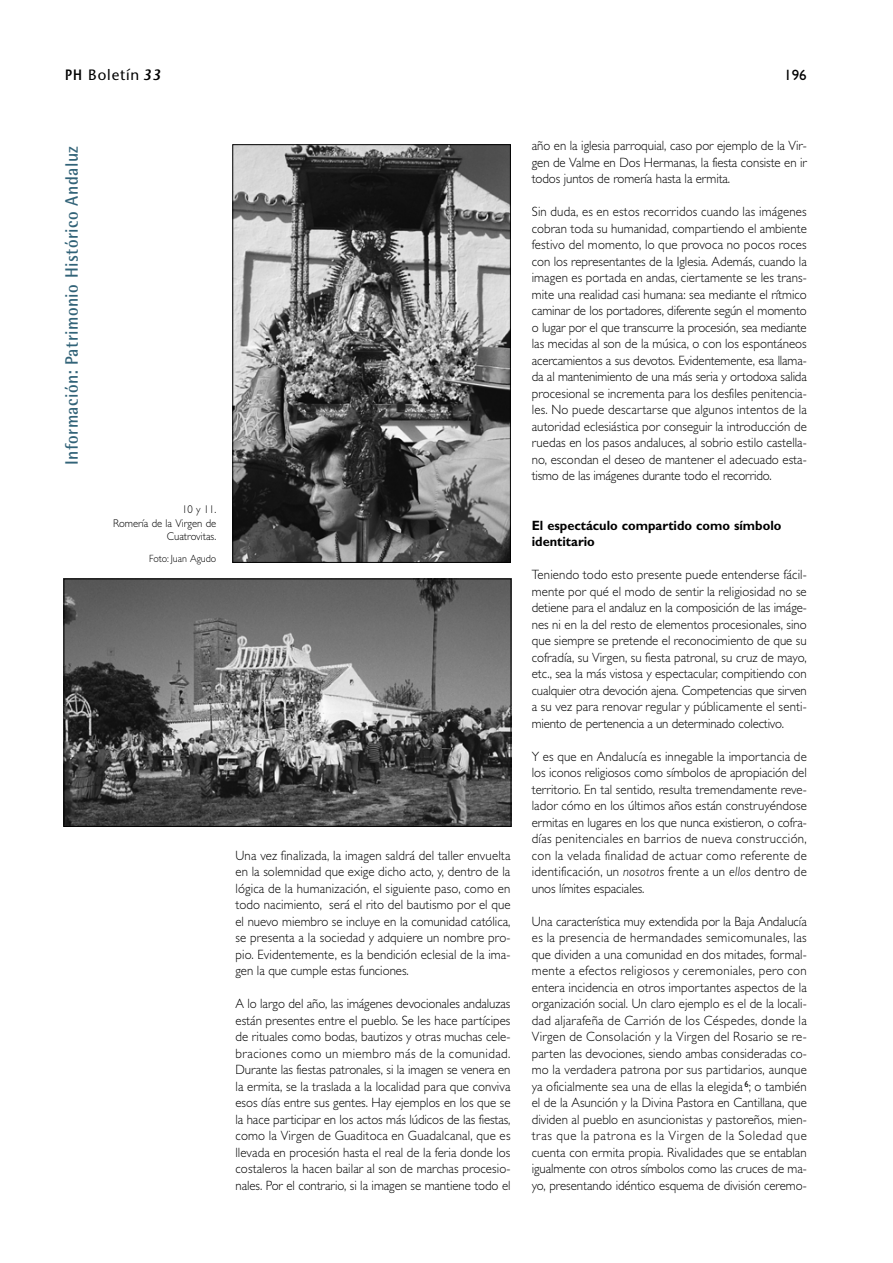
<style>
.page{position:relative;width:893px;height:1263px;background:#fff}
.page>*{position:absolute;margin:0;border:0;box-sizing:border-box;transform-origin:0 0}
.t1{font:700 18px "Rotis Semi Sans";letter-spacing:.025em;color:#326378;scale:.95 1}
.t2{font:15px "Stone Sans";letter-spacing:.055em;color:#000}
.t3{font:15px "Gill Sans";color:#000}
.t4{font:300 13.5px/16.5px "Gill Sans";letter-spacing:-.005em;color:#000;text-align:justify;scale:.95 1}
.t5{font:700 13.5px/16.5px "Gill Sans";color:#000;scale:.95 1}
.t6{font:300 11.25px/13.5px "Gill Sans";color:#000;text-align:right;scale:.95 1}
.t7{font:300 10.5px "Gill Sans";color:#000;scale:.95 1}
.s1{font-weight:600}
.s2{font-weight:600;font-style:italic}
.s3{font-style:italic}
</style>
<div class="page">
<img style="left:66px;top:581px;width:443px;height:244px">
<div style="left:64px;top:579px;width:447px;height:248px;border:1px solid #000"></div>
<img style="left:235px;top:147px;width:273px;height:414px">
<div style="left:233px;top:145px;width:277px;height:418px;border:1px solid #000"></div>
<p class="t2" style="left:65px;top:69px;width:97px"><span class="s1">PH</span> Boletín <span class="s2">33</span></p>
<p class="t3" style="left:784px;top:69px;width:24px">196</p>
<h1 class="t1" style="left:65px;top:465px;width:337px;rotate:-90deg">Información: Patrimonio Histórico Andaluz</h1>
<p class="t6" style="left:113px;top:504px;width:110px">10 y 11.<br>Romería de la Virgen de<br>Cuatrovitas.</p>
<p class="t7" style="left:149px;top:555px;width:72px">Foto: Juan Agudo</p>
<p class="t4" style="left:235px;top:848px;width:291px">Una vez finalizada, la imagen saldrá del taller envuelta en la solemnidad que exige dicho acto, y, dentro de la lógica de la humanización, el siguiente paso, como en todo nacimiento, será el rito del bautismo por el que el nuevo miembro se incluye en la comunidad católica, se presenta a la sociedad y adquiere un nombre pro&shy;pio. Evidentemente, es la bendición eclesial de la ima&shy;gen la que cumple estas funciones.</p>
<p class="t4" style="left:235px;top:997px;width:291px">A lo largo del año, las imágenes devocionales andaluzas están presentes entre el pueblo. Se les hace partícipes de rituales como bodas, bautizos y otras muchas cele&shy;braciones como un miembro más de la comunidad.<br>Durante las fiestas patronales, si la imagen se venera en la ermita, se la traslada a la localidad para que conviva esos días entre sus gentes. Hay ejemplos en los que se la hace participar en los actos más lúdicos de las fiestas, como la Virgen de Guaditoca en Guadalcanal, que es llevada en procesión hasta el real de la feria donde los costaleros la hacen bailar al son de marchas procesio&shy;nales. Por el contrario, si la imagen se mantiene todo el</p>
<p class="t4" style="left:531px;top:139px;width:291px">año en la iglesia parroquial, caso por ejemplo de la Vir&shy;gen de Valme en Dos Hermanas, la fiesta consiste en ir todos juntos de romería hasta la ermita.</p>
<p class="t4" style="left:531px;top:205px;width:291px">Sin duda, es en estos recorridos cuando las imágenes cobran toda su humanidad, compartiendo el ambiente festivo del momento, lo que provoca no pocos roces con los representantes de la Iglesia. Además, cuando la imagen es portada en andas, ciertamente se les trans&shy;mite una realidad casi humana: sea mediante el rítmico caminar de los portadores, diferente según el momento o lugar por el que transcurre la procesión, sea mediante las mecidas al son de la música, o con los espontáneos acercamientos a sus devotos. Evidentemente, esa llama&shy;da al mantenimiento de una más seria y ortodoxa salida procesional se incrementa para los desfiles penitencia&shy;les. No puede descartarse que algunos intentos de la autoridad eclesiástica por conseguir la introducción de ruedas en los pasos andaluces, al sobrio estilo castella&shy;no, escondan el deseo de mantener el adecuado esta&shy;tismo de las imágenes durante todo el recorrido.</p>
<p class="t5" style="left:531px;top:518px;width:264px">El espectáculo compartido como símbolo identitario</p>
<p class="t4" style="left:531px;top:568px;width:291px">Teniendo todo esto presente puede entenderse fácil&shy;mente por qué el modo de sentir la religiosidad no se detiene para el andaluz en la composición de las imáge&shy;nes ni en la del resto de elementos procesionales, sino que siempre se pretende el reconocimiento de que su cofradía, su Virgen, su fiesta patronal, su cruz de mayo, etc., sea la más vistosa y espectacular, compitiendo con cualquier otra devoción ajena. Competencias que sirven a su vez para renovar regular y públicamente el senti&shy;miento de pertenencia a un determinado colectivo.</p>
<p class="t4" style="left:531px;top:749px;width:291px">Y es que en Andalucía es innegable la importancia de los iconos religiosos como símbolos de apropiación del territorio. En tal sentido, resulta tremendamente reve&shy;lador cómo en los últimos años están construyéndose ermitas en lugares en los que nunca existieron, o cofra&shy;días penitenciales en barrios de nueva construcción, con la velada finalidad de actuar como referente de identificación, un <span class="s3">nosotros</span> frente a un <span class="s3">ellos</span> dentro de unos límites espaciales.</p>
<p class="t4" style="left:531px;top:914px;width:291px">Una característica muy extendida por la Baja Andalucía es la presencia de hermandades semicomunales, las que dividen a una comunidad en dos mitades, formal&shy;mente a efectos religiosos y ceremoniales, pero con entera incidencia en otros importantes aspectos de la organización social. Un claro ejemplo es el de la locali&shy;dad aljarafeña de Carrión de los Céspedes, donde la Virgen de Consolación y la Virgen del Rosario se re&shy;parten las devociones, siendo ambas consideradas co&shy;mo la verdadera patrona por sus partidarios, aunque ya oficialmente sea una de ellas la elegida <sup>6</sup>; o también el de la Asunción y la Divina Pastora en Cantillana, que dividen al pueblo en asuncionistas y pastoreños, mien&shy;tras que la patrona es la Virgen de la Soledad que cuenta con ermita propia. Rivalidades que se entablan igualmente con otros símbolos como las cruces de ma&shy;yo, presentando idéntico esquema de división ceremo-</p>
</div>
